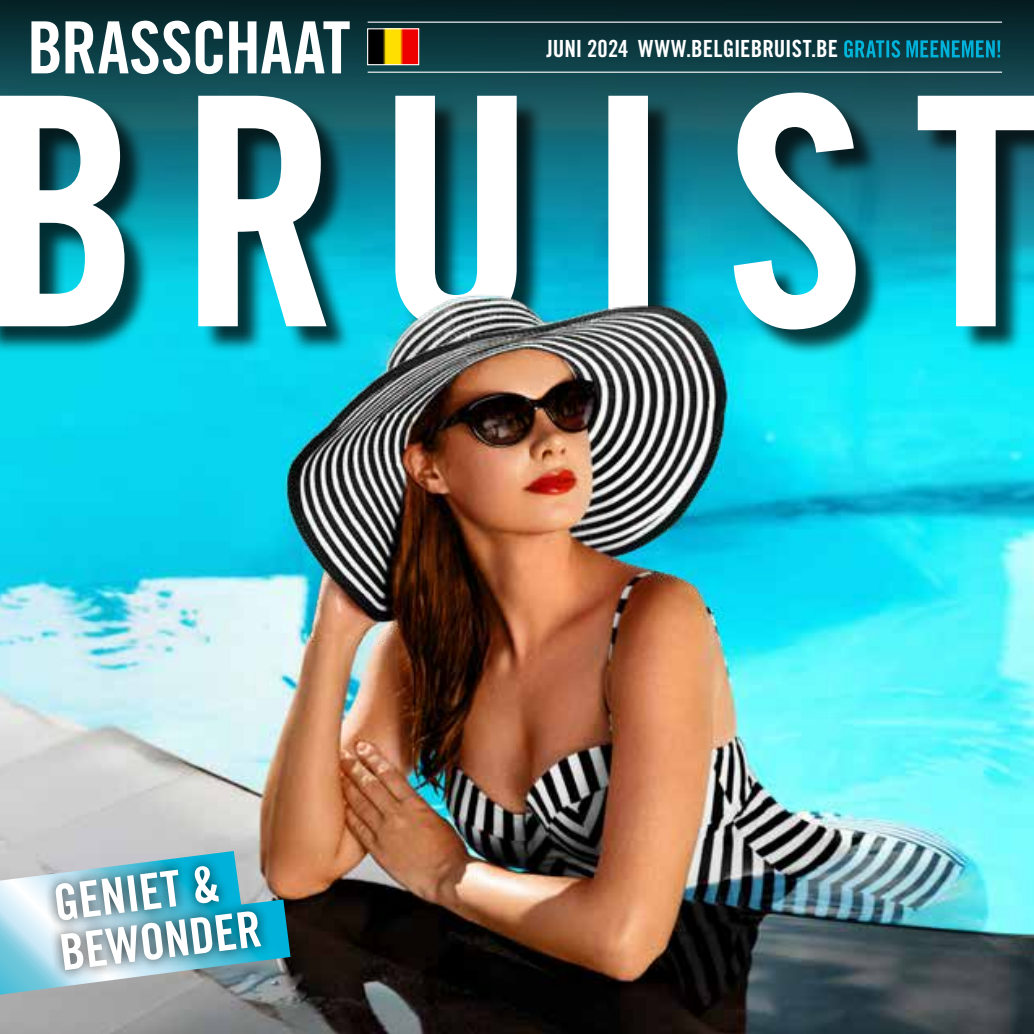
<style>
.page{position:relative;width:1034px;height:1034px;background:#fff}
.page>*{position:absolute;margin:0;border:0;box-sizing:border-box;transform-origin:0 0}
.t1{font:72px "Trade Gothic LT Std Bd Cn 20";letter-spacing:-.01em;color:#fff}
.t2{font:49.95px/49.9px "Trade Gothic LT Std Bd Cn 20";color:#fff}
.t3{font:23.62px "Trade Gothic LT Std Bd Cn 20";color:#fff}
</style>
<div class="page">
<img style="left:0;top:357px;width:1033px;height:676px">
<svg style="left:0;top:0;width:1033px;height:92px;background:#0d383f"></svg>
<div style="left:0;top:96px;width:1033px;height:261px;background:#000;opacity:.75"></div>
<svg style="left:0;top:92px;width:1033px;height:237px"></svg>
<svg style="left:0;top:850px;width:290px;height:144px;background:#9eb9bf"></svg>
<div style="left:44px;top:854px;width:229px;height:127px;background:#000;opacity:.75"></div>
<img style="left:168px;top:261px;width:660px;height:383px">
<img style="left:369px;top:30px;width:48px;height:33px">
<div style="left:367px;top:28px;width:52px;height:37px;border:1px solid #fff"></div>
<hr style="left:367px;top:22px;width:634px;height:1px;background:#fff">
<hr style="left:367px;top:72px;width:634px;height:1px;background:#fff">
<h1 class="t1" style="left:27px;top:4px;width:325px">BRASSCHAAT</h1>
<p class="t3" style="left:546px;top:35px;width:457px">JUNI 2024 WWW.BELGIEBRUIST.BE GRATIS MEENEMEN!</p>
<h2 class="t2" style="left:51px;top:877px;width:204px;rotate:-7deg">GENIET &amp;<br>BEWONDER</h2>
</div>
